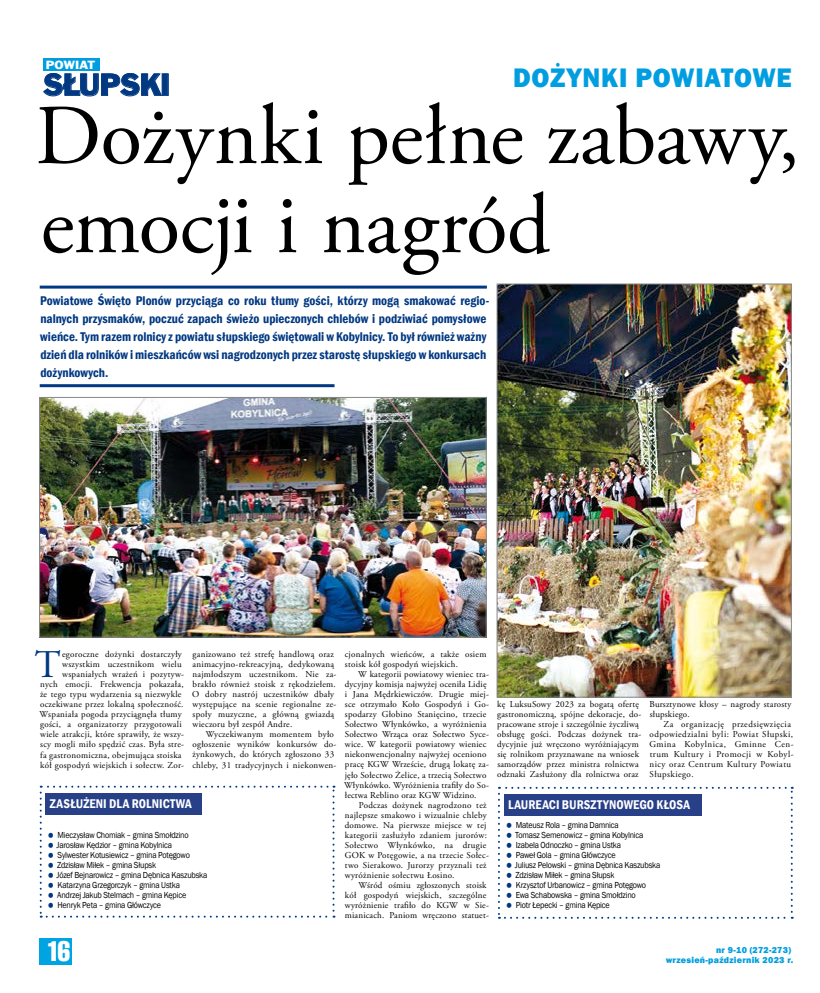
<style>
.page{position:relative;width:820px;height:993px;background:#fff}
.page>*{position:absolute;margin:0;border:0;box-sizing:border-box;transform-origin:0 0}
.t1{font:85px/89px "Adobe Garamond Pro";letter-spacing:-.005em;color:#000}
.t2{font:39.2px "Adobe Garamond Pro";color:#003882}
.t3{font:28.1px "Frank Goth EU";letter-spacing:-.01em;color:#003882}
.t4{font:800 27.6px "Franklin Gothic";letter-spacing:.03em;color:#009ee0;scale:.94 1}
.t5{font:27.5px "Swis 911 Cm EU";color:#fff}
.t6{font:600 condensed 13px/18px "Franklin Gothic";color:#003882}
.t7{font:600 condensed 13px "Franklin Gothic";letter-spacing:.005em;color:#fff}
.t8{font:10.8px "Frank Goth EU";letter-spacing:.02em;color:#fff;scale:1.09 1}
.t9{font:9px/10px "Adobe Garamond Pro";letter-spacing:.03em;color:#000}
.t10{font:9px/10px "Franklin Gothic";letter-spacing:-.025em;color:#000;scale:.9 1}
.t11{font:9px/10px "Adobe Garamond Pro";letter-spacing:.05em;color:#000}
.t12{font:800 9px "Franklin Gothic";letter-spacing:.03em;color:#009ee0}
</style>
<div class="page">
<div style="left:40px;top:937px;width:32px;height:27px;background:#00a4e2"></div>
<div style="left:43px;top:59px;width:56px;height:12px;background:#009ee0"></div>
<svg style="left:43px;top:73px;width:119px;height:23px"></svg>
<hr style="left:40px;top:285px;width:446px;height:3px;background:#003882">
<hr style="left:40px;top:384px;width:294px;height:3px;background:#003882">
<img style="left:498px;top:286px;width:291px;height:409px">
<div style="left:496px;top:284px;width:295px;height:413px;border:1px solid #87888a"></div>
<img style="left:41px;top:399px;width:443px;height:236px">
<div style="left:39px;top:397px;width:447px;height:240px;border:1px solid #87888a"></div>
<svg style="left:40px;top:785px;width:294px;height:132px"></svg>
<div style="left:46px;top:793px;width:156px;height:21px;background:#274088"></div>
<svg style="left:498px;top:786px;width:294px;height:132px"></svg>
<div style="left:504px;top:794px;width:197px;height:21px;background:#274088"></div>
<p class="t8" style="left:46px;top:59px;width:47px">POWIAT</p>
<h3 class="t3" style="left:43px;top:68px;width:129px">SŁUPSKI</h3>
<h3 class="t4" style="left:513px;top:60px;width:298px">DOŻYNKI POWIATOWE</h3>
<h1 class="t1" style="left:35px;top:94px;width:765px">Dożynki pełne zabawy, emocji i nagród</h1>
<p class="t6" style="left:40px;top:291px;width:450px">Powiatowe Święto Plonów przyciąga co roku tłumy gości, którzy mogą smakować regio&shy;nalnych przysmaków, poczuć zapach świeżo upieczonych chlebów i podziwiać pomysłowe wieńce. Tym razem rolnicy z powiatu słupskiego świętowali w Kobylnicy. To był również ważny dzień dla rolników i mieszkańców wsi nagrodzonych przez starostę słupskiego w konkursach dożynkowych.</p>
<h2 class="t2" style="left:35px;top:641px;width:27px">T</h2>
<p class="t9" style="left:344px;top:649px;width:143px">cjonalnych wieńców, a także osiem stoisk kół gospodyń wiejskich.</p>
<p class="t9" style="left:344px;top:669px;width:146px;text-indent:14px">W kategorii powiatowy wieniec tra&shy;dycyjny komisja najwyżej oceniła Lidię i Jana Mędrkiewiczów. Drugie miej&shy;sce otrzymało Koło Gospodyń i Go&shy;spodarzy Głobino Stanięcino, trzecie Sołectwo Włynkówko, a wyróżnienia Sołectwo Wrząca oraz Sołectwo Syce&shy;wice. W kategorii powiatowy wieniec niekonwencjonalny najwyżej oceniono pracę KGW Wrzeście, drugą lokatę za&shy;jęło Sołectwo Żelice, a trzecią Sołectwo Włynkówko. Wyróżnienia trafiły do So&shy;łectwa Reblino oraz KGW Widzino.</p>
<p class="t9" style="left:344px;top:799px;width:146px;text-indent:14px">Podczas dożynek nagrodzono też najlepsze smakowo i wizualnie chleby domowe. Na pierwsze miejsce w tej kategorii zasłużyło zdaniem jurorów:<br>Sołectwo Włynkówko, na drugie GOK w Potęgowie, a na trzecie Sołec&shy;two Sierakowo. Jurorzy przyznali też wyróżnienie sołectwu Łosino.</p>
<p class="t9" style="left:345px;top:879px;width:145px;text-indent:13px">Wśród ośmiu zgłoszonych stoisk kół gospodyń wiejskich, szczególne wyróżnienie trafiło do KGW w Sie&shy;mianicach. Paniom wręczono statuet-</p>
<p class="t9" style="left:39px;top:649px;width:146px;text-align:right">egoroczne dożynki dostarczyły wszystkim uczestnikom wielu wspaniałych wrażeń i pozytyw-<br>nych emocji. Frekwencja pokazała, że tego typu wydarzenia są niezwykle oczekiwane przez lokalną społeczność.<br>Wspaniała pogoda przyciągnęła tłumy gości, a organizatorzy przygotowali wiele atrakcji, które sprawiły, że wszy&shy;scy mogli miło spędzić czas. Była stre&shy;fa gastronomiczna, obejmująca stoiska kół gospodyń wiejskich i sołectw. Zor-</p>
<p class="t9" style="left:192px;top:649px;width:146px">ganizowano też strefę handlową oraz animacyjno-rekreacyjną, dedykowaną najmłodszym uczestnikom. Nie za&shy;brakło również stoisk z rękodziełem.<br>O dobry nastrój uczestników dbały występujące na scenie regionalne ze&shy;społy muzyczne, a główną gwiazdą wieczoru był zespół Andre.</p>
<p class="t9" style="left:192px;top:729px;width:145px;text-indent:14px">Wyczekiwanym momentem było ogłoszenie wyników konkursów do&shy;żynkowych, do których zgłoszono 33 chleby, 31 tradycyjnych i niekonwen-</p>
<h3 class="t7" style="left:50px;top:794px;width:143px">ZASŁUŻENI DLA ROLNICTWA</h3>
<p class="t10" style="left:57px;top:829px;width:169px">Mieczysław Chomiak – gmina Smołdzino Jarosław Kędzior – gmina Kobylnica<br>Sylwester Kotusiewicz – gmina Potęgowo Zdzisław Miłek – gmina Słupsk<br>Józef Bejnarowicz – gmina Dębnica Kaszubska Katarzyna Grzegorczyk – gmina Ustka<br>Andrzej Jakub Stelmach – gmina Kępice Henryk Peta – gmina Główczyce</p>
<h3 class="t5" style="left:47px;top:934px;width:25px">16</h3>
<p class="t9" style="left:497px;top:699px;width:145px">kę LuksuSowy 2023 za bogatą ofertę gastronomiczną, spójne dekoracje, do&shy;pracowane stroje i szczególnie życzliwą obsługę gości. Podczas dożynek tra&shy;dycyjnie już wręczono wyróżniającym się rolnikom przyznawane na wniosek samorządów przez ministra rolnictwa odznaki Zasłużony dla rolnictwa oraz</p>
<p class="t9" style="left:649px;top:699px;width:143px">Bursztynowe kłosy – nagrody starosty słupskiego.</p>
<p class="t11" style="left:649px;top:719px;width:146px;text-indent:14px">Za organizację przedsięwzięcia odpowiedzialni byli: Powiat Słupski,<br>Gmina Kobylnica, Gminne Cen&shy;trum Kultury i Promocji w Kobyl&shy;nicy oraz Centrum Kultury Powiatu<br>Słupskiego.</p>
<h3 class="t7" style="left:508px;top:796px;width:183px">LAUREACI BURSZTYNOWEGO KŁOSA</h3>
<p class="t10" style="left:514px;top:819px;width:163px">Mateusz Rola – gmina Damnica<br>Tomasz Semenowicz – gmina Kobylnica Izabela Odnoczko – gmina Ustka<br>Paweł Gola – gmina Główczyce<br>Juliusz Pelowski – gmina Dębnica Kaszubska Zdzisław Miłek – gmina Słupsk<br>Krzysztof Urbanowicz – gmina Potęgowo Ewa Schabowska – gmina Smołdzino<br>Piotr Łepecki – gmina Kępice</p>
<p class="t12" style="left:715px;top:944px;width:76px">nr 9-10 (272-273)</p>
<p class="t12" style="left:665px;top:954px;width:129px">wrzesień-październik 2023 r.</p>
</div>
